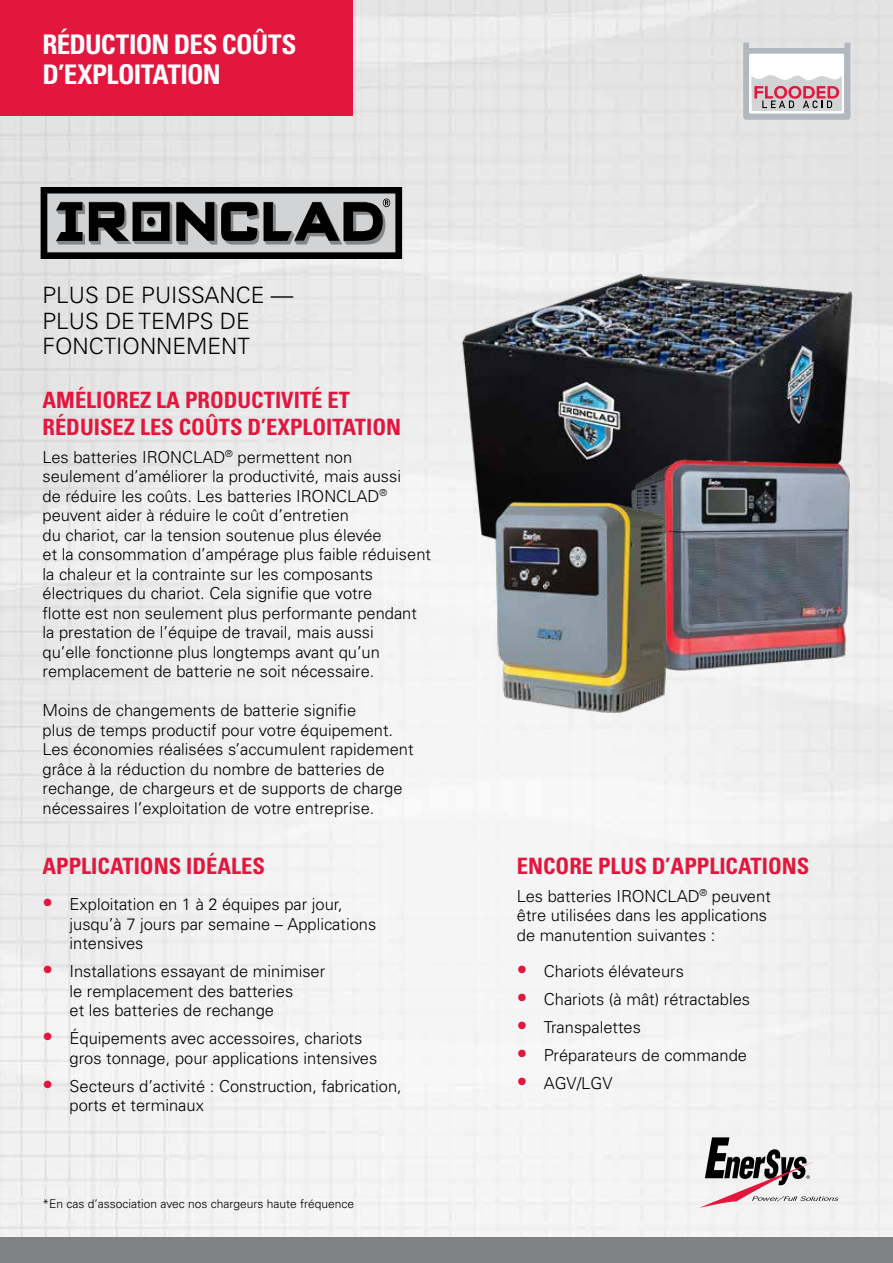
<style>
.page{position:relative;width:893px;height:1263px;background:#fff}
.page>*{position:absolute;margin:0;border:0;box-sizing:border-box;transform-origin:0 0}
.t1{font:700 condensed 27px/30px "Univers LT Pro";letter-spacing:-.025em;color:#fff}
.t2{font:700 condensed 22.5px/27px "Univers LT Pro";color:#e3173e}
.t3{font:300 22.5px/25.5px "Univers LT Pro 45";color:#000}
.t4{font:300 16.5px/19.5px "Univers LT Pro 45";color:#000}
.t5{font:300 12px "Univers LT Pro 45";color:#000}
.s1{font-size:21px;color:#e3173e}
</style>
<div class="page">
<div style="left:0;top:0;width:353px;height:116px;background:#e3173e"></div>
<img style="left:386px;top:247px;width:507px;height:370px">
<img style="left:627px;top:457px;width:223px;height:216px">
<img style="left:494px;top:498px;width:173px;height:216px">
<svg style="left:699px;top:1137px;width:140px;height:71px"></svg>
<div style="left:0;top:1238px;width:893px;height:25px;background:#808285"></div>
<svg style="left:743px;top:43px;width:107px;height:77px"></svg>
<svg style="left:41px;top:187px;width:361px;height:72px;background:#656566"></svg>
<h1 class="t1" style="left:43px;top:29px;width:255px">RÉDUCTION DES COÛTS<br>D’EXPLOITATION</h1>
<h2 class="t3" style="left:43px;top:283px;width:252px">PLUS DE PUISSANCE —<br>PLUS DE TEMPS DE<br>FONCTIONNEMENT</h2>
<h2 class="t2" style="left:43px;top:386px;width:360px">AMÉLIOREZ LA PRODUCTIVITÉ ET<br>RÉDUISEZ LES COÛTS D’EXPLOITATION</h2>
<p class="t4" style="left:43px;top:447px;width:390px">Les batteries IRONCLAD<sup>®</sup> permettent non seulement d’améliorer la productivité, mais aussi<br>de réduire les coûts. Les batteries IRONCLAD<sup>® </sup>peuvent aider à réduire le coût d’entretien<br>du chariot, car la tension soutenue plus élevée<br>et la consommation d’ampérage plus faible réduisent la chaleur et la contrainte sur les composants électriques du chariot. Cela signifie que votre<br>flotte est non seulement plus performante pendant la prestation de l’équipe de travail, mais aussi<br>qu’elle fonctionne plus longtemps avant qu’un remplacement de batterie ne soit nécessaire.</p>
<p class="t4" style="left:43px;top:701px;width:372px">Moins de changements de batterie signifie<br>plus de temps productif pour votre équipement.<br>Les économies réalisées s’accumulent rapidement grâce à la réduction du nombre de batteries de rechange, de chargeurs et de supports de charge nécessaires l’exploitation de votre entreprise.</p>
<h2 class="t2" style="left:43px;top:852px;width:224px">APPLICATIONS IDÉALES</h2>
<p class="t4" style="left:70px;top:895px;width:308px;text-indent:-27px"><span class="s1">•</span> Exploitation en 1 à 2 équipes par jour, jusqu’à 7 jours par semaine – Applications intensives</p>
<p class="t4" style="left:70px;top:962px;width:257px;text-indent:-27px"><span class="s1">•</span> Installations essayant de minimiser le remplacement des batteries<br>et les batteries de rechange</p>
<p class="t4" style="left:70px;top:1029px;width:309px;text-indent:-27px"><span class="s1">•</span> Équipements avec accessoires, chariots gros tonnage, pour applications intensives</p>
<p class="t4" style="left:70px;top:1076px;width:334px;text-indent:-27px"><span class="s1">•</span> Secteurs d’activité : Construction, fabrication, ports et terminaux</p>
<p class="t5" style="left:43px;top:1196px;width:313px">*En cas d’association avec nos chargeurs haute fréquence</p>
<h2 class="t2" style="left:517px;top:852px;width:294px">ENCORE PLUS D’APPLICATIONS</h2>
<p class="t4" style="left:517px;top:886px;width:255px">Les batteries IRONCLAD<sup>®</sup> peuvent être utilisées dans les applications de manutention suivantes :</p>
<p class="t4" style="left:517px;top:962px;width:169px"><span class="s1">•</span> Chariots élévateurs</p>
<p class="t4" style="left:517px;top:990px;width:235px"><span class="s1">•</span> Chariots (à mât) rétractables</p>
<p class="t4" style="left:517px;top:1018px;width:126px"><span class="s1">•</span> Transpalettes</p>
<p class="t4" style="left:517px;top:1046px;width:232px"><span class="s1">•</span> Préparateurs de commande</p>
<p class="t4" style="left:517px;top:1074px;width:97px"><span class="s1">•</span> AGV/LGV</p>
</div>
